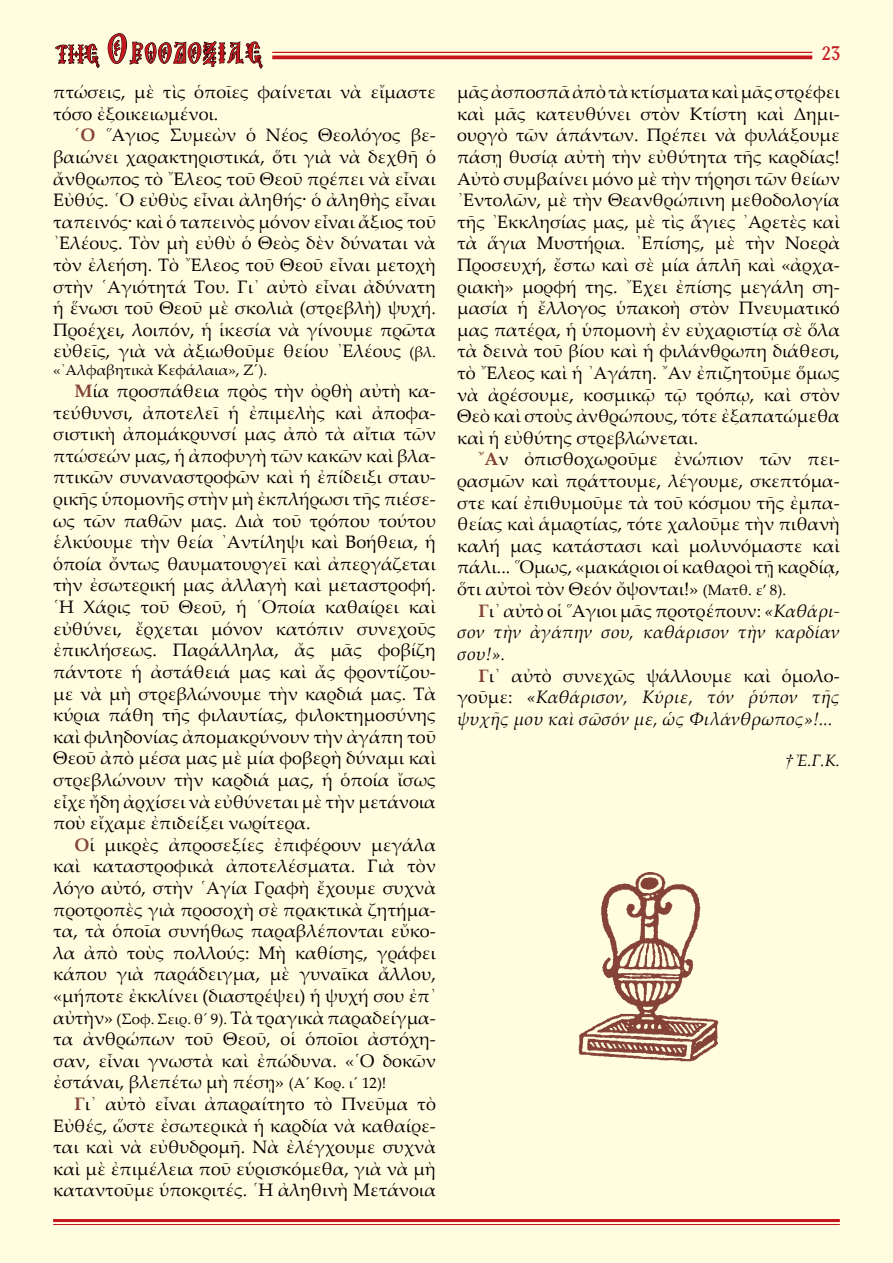
<style>
.page{position:relative;width:893px;height:1263px;background:#fffcdf}
.page>*{position:absolute;margin:0;border:0;box-sizing:border-box;transform-origin:0 0}
.t1{font:27px "Mg Agia Sofia UC Normal";letter-spacing:.05em;color:#c4161c}
.t2{font:19.5px "BYZIMAK";color:#c4161c}
.t3{font:18px/21.6px "Palatino Linotype";color:#000;text-align:justify}
.t4{font:italic 18px/21.6px "Palatino Linotype";color:#000;text-align:justify}
.t5{font:italic 16.5px "Palatino Linotype";color:#000}
.t6{font:15px "Palatino Linotype";color:#000}
.s1{font-size:24px}
.s2{font-size:39px}
.s3{font-weight:700;color:#854337}
.s4{font-size:15px}
.s5{font-weight:700;font-style:normal;color:#854337}
.s6{font-style:normal}
.s7{font-family:"Times New Roman"}
</style>
<div class="page">
<hr style="left:272px;top:52px;width:540px;height:1px;background:#c4161c">
<hr style="left:272px;top:56px;width:540px;height:3px;background:#c4161c">
<hr style="left:53px;top:1219px;width:787px;height:3px;background:#c4161c">
<hr style="left:53px;top:1224px;width:787px;height:1px;background:#c4161c">
<svg style="left:55px;top:41px;width:45px;height:27px"></svg>
<svg style="left:107px;top:33px;width:156px;height:117px;background:#eae7cd"></svg>
<img style="left:571px;top:863px;width:155px;height:207px">
<h1 class="t1" style="left:56px;top:41px;width:209px"><span class="s1">ΤΗΣ</span> <span class="s2">Ο</span>ΡΘΟΔΟΞΙΑΣ</h1>
<p class="t3" style="left:53px;top:81px;width:384px">πτώσεις, μὲ τὶς ὁποῖες φαίνεται νὰ εἴμαστε τόσο ἐξοικειωμένοι.</p>
<p class="t3" style="left:53px;top:124px;width:384px;text-indent:21px"><span class="s3">῾Ο</span> ῞Αγιος Συμεὼν ὁ Νέος Θεολόγος βε&shy;βαιώνει χαρακτηριστικά, ὅτι γιὰ νὰ δεχθῆ ὁ ἄνθρωπος τὸ ῎Ελεος τοῦ Θεοῦ πρέπει νὰ εἶναι Εὐθύς. ῾Ο εὐθὺς εἶναι ἀληθής· ὁ ἀληθὴς εἶναι ταπεινός· καὶ ὁ ταπεινὸς μόνον εἶναι ἄξιος τοῦ ᾿Ελέους. Τὸν μὴ εὐθὺ ὁ Θεὸς δὲν δύναται νὰ τὸν ἐλεήση. Τὸ ῎Ελεος τοῦ Θεοῦ εἶναι μετοχὴ στὴν ῾Αγιότητά Του. Γι᾿ αὐτὸ εἶναι ἀδύνατη ἡ ἕνωσι τοῦ Θεοῦ μὲ σκολιὰ (στρεβλὴ) ψυχή.<br>Προέχει, λοιπόν, ἡ ἱκεσία νὰ γίνουμε πρῶτα εὐθεῖς, γιὰ νὰ ἀξιωθοῦμε θείου ᾿Ελέους <span class="s4">(βλ.</span></p>
<p class="t6" style="left:53px;top:360px;width:216px">«᾿Αλφαβητικὰ Κεφάλαια», Ζ´).</p>
<p class="t3" style="left:53px;top:379px;width:384px;text-indent:21px"><span class="s3">Μ</span>ία προσπάθεια πρὸς τὴν ὀρθὴ αὐτὴ κα&shy;τεύθυνσι, ἀποτελεῖ ἡ ἐπιμελὴς καὶ ἀποφα&shy;σιστικὴ ἀπομάκρυνσί μας ἀπὸ τὰ αἴτια τῶν πτώσεών μας, ἡ ἀποφυγὴ τῶν κακῶν καὶ βλα&shy;πτικῶν συναναστροφῶν καὶ ἡ ἐπίδειξι σταυ&shy;ρικῆς ὑπομονῆς στὴν μὴ ἐκπλήρωσι τῆς πιέσε&shy;ως τῶν παθῶν μας. Διὰ τοῦ τρόπου τούτου ἑλκύουμε τὴν θεία ᾿Αντίληψι καὶ Βοήθεια, ἡ ὁποία ὄντως θαυματουργεῖ καὶ ἀπεργάζεται τὴν ἐσωτερική μας ἀλλαγὴ καὶ μεταστροφή. ῾Η Χάρις τοῦ Θεοῦ, ἡ ῾Οποία καθαίρει καὶ εὐθύνει, ἔρχεται μόνον κατόπιν συνεχοῦς ἐπικλήσεως. Παράλληλα, ἄς μᾶς φοβίζη πάντοτε ἡ ἀστάθειά μας καὶ ἄς φροντίζου&shy;με νὰ μὴ στρεβλώνουμε τὴν καρδιά μας. Τὰ κύρια πάθη τῆς φιλαυτίας, φιλοκτημοσύνης καὶ φιληδονίας ἀπομακρύνουν τὴν ἀγάπη τοῦ Θεοῦ ἀπὸ μέσα μας μὲ μία φοβερὴ δύναμι καὶ στρεβλώνουν τὴν καρδιά μας, ἡ ὁποία ἴσως εἶχε ἤδη ἀρχίσει νὰ εὐθύνεται μὲ τὴν μετάνοια ποὺ εἴχαμε ἐπιδείξει νωρίτερα.</p>
<p class="t3" style="left:53px;top:833px;width:384px;text-indent:21px"><span class="s3">Ο</span>ἱ μικρὲς ἀπροσεξίες ἐπιφέρουν μεγάλα καὶ καταστροφικὰ ἀποτελέσματα. Γιὰ τὸν λόγο αὐτό, στὴν ῾Αγία Γραφὴ ἔχουμε συχνὰ προτροπὲς γιὰ προσοχὴ σὲ πρακτικὰ ζητήμα&shy;τα, τὰ ὁποῖα συνήθως παραβλέπονται εὔκο&shy;λα ἀπὸ τοὺς πολλούς: Μὴ καθίσης, γράφει κάπου γιὰ παράδειγμα, μὲ γυναῖκα ἄλλου, «μήποτε ἐκκλίνει (διαστρέψει) ἡ ψυχή σου ἐπ᾿ αὐτὴν» <span class="s4">(Σοφ. Σειρ. θ´ 9).</span> Τὰ τραγικὰ παραδείγμα&shy;τα ἀνθρώπων τοῦ Θεοῦ, οἱ ὁποῖοι ἀστόχη&shy;σαν, εἶναι γνωστὰ καὶ ἐπώδυνα. «῾Ο δοκῶν ἐστάναι, βλεπέτω μὴ πέσῃ» <span class="s4">(Α´ Κορ. ι´ 12)!</span></p>
<p class="t3" style="left:53px;top:1092px;width:384px;text-indent:21px"><span class="s3">Γ</span>ι᾿ αὐτὸ εἶναι ἀπαραίτητο τὸ Πνεῦμα τὸ Εὐθές, ὥστε ἐσωτερικὰ ἡ καρδία νὰ καθαίρε&shy;ται καὶ νὰ εὐθυδρομῆ. Νὰ ἐλέγχουμε συχνὰ καὶ μὲ ἐπιμέλεια ποῦ εὑρισκόμεθα, γιὰ νὰ μὴ καταντοῦμε ὑποκριτές. ῾Η ἀληθινὴ Μετάνοια</p>
<p class="t2" style="left:822px;top:42px;width:20px">23</p>
<p class="t3" style="left:457px;top:81px;width:384px">μᾶς ἀσποσπᾶ ἀπὸ τὰ κτίσματα καὶ μᾶς στρέφει καὶ μᾶς κατευθύνει στὸν Κτίστη καὶ Δημι&shy;ουργὸ τῶν ἁπάντων. Πρέπει νὰ φυλάξουμε πάσῃ θυσίᾳ αὐτὴ τὴν εὐθύτητα τῆς καρδίας!<br>Αὐτὸ συμβαίνει μόνο μὲ τὴν τήρησι τῶν θείων ᾿Εντολῶν, μὲ τὴν Θεανθρώπινη μεθοδολογία τῆς ᾿Εκκλησίας μας, μὲ τὶς ἅγιες ᾿Αρετὲς καὶ τὰ ἅγια Μυστήρια. ᾿Επίσης, μὲ τὴν Νοερὰ Προσευχή, ἔστω καὶ σὲ μία ἁπλῆ καὶ «ἀρχα&shy;ριακὴ» μορφή της. ῎Εχει ἐπίσης μεγάλη ση&shy;μασία ἡ ἔλλογος ὑπακοὴ στὸν Πνευματικό μας πατέρα, ἡ ὑπομονὴ ἐν εὐχαριστίᾳ σὲ ὅλα τὰ δεινὰ τοῦ βίου καὶ ἡ φιλάνθρωπη διάθεσι, τὸ ῎Ελεος καὶ ἡ ᾿Αγάπη. ῎Αν ἐπιζητοῦμε ὅμως νὰ ἀρέσουμε, κοσμικῷ τῷ τρόπῳ, καὶ στὸν Θεὸ καὶ στοὺς ἀνθρώπους, τότε ἐξαπατώμεθα καὶ ἡ εὐθύτης στρεβλώνεται.</p>
<p class="t3" style="left:457px;top:448px;width:384px;text-indent:21px"><span class="s3">῎Α</span>ν ὀπισθοχωροῦμε ἐνώπιον τῶν πει&shy;ρασμῶν καὶ πράττουμε, λέγουμε, σκεπτόμα&shy;στε καί ἐπιθυμοῦμε τὰ τοῦ κόσμου τῆς ἐμπα&shy;θείας καὶ ἁμαρτίας, τότε χαλοῦμε τὴν πιθανὴ καλή μας κατάστασι καὶ μολυνόμαστε καὶ πάλι... ῞Ομως, «μακάριοι οἱ καθαροὶ τῇ καρδίᾳ, ὅτι αὐτοὶ τὸν Θεόν ὄψονται!» <span class="s4">(Ματθ. ε’ 8).</span></p>
<p class="t4" style="left:457px;top:599px;width:384px;text-indent:21px"><span class="s5">Γ</span><span class="s6">ι᾿ αὐτὸ οἱ ῞Αγιοι μᾶς προτρέπουν:</span> «Καθάρι&shy;σον τὴν ἀγάπην σου, καθάρισον τὴν καρδίαν σου!».</p>
<p class="t4" style="left:457px;top:664px;width:384px;text-indent:21px"><span class="s5">Γ</span><span class="s6">ι᾿ αὐτὸ συνεχῶς ψάλλουμε καὶ ὁμολο&shy;γοῦμε:</span> «Καθάρισον, Κύριε, τόν ῥύπον τῆς ψυχῆς μου καὶ σῶσόν με, ὡς Φιλάνθρωπος»!...</p>
<p class="t5" style="left:785px;top:749px;width:57px"><span class="s7">†</span> Ἐ.Γ.Κ.</p>
</div>
